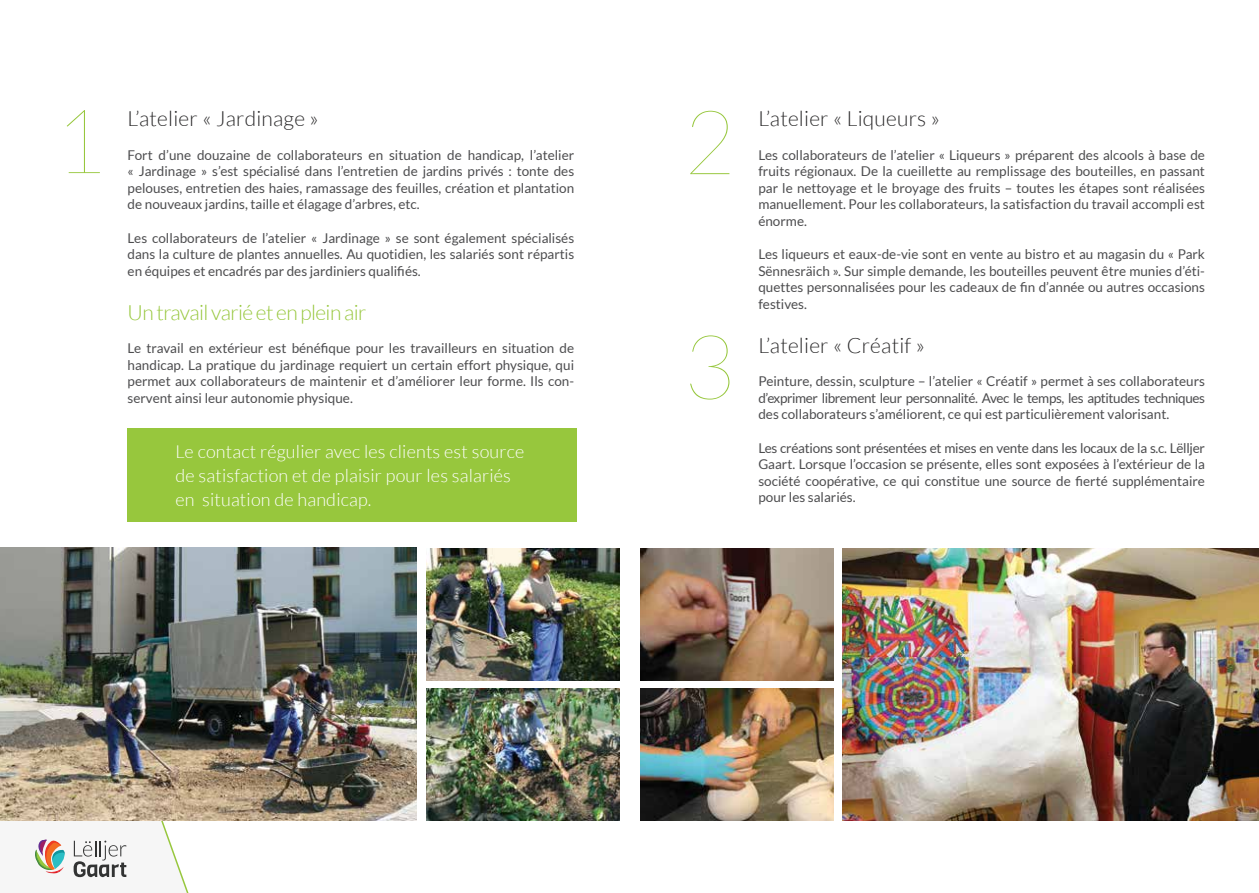
<style>
.page{position:relative;width:1259px;height:893px;background:#fff}
.page>*{position:absolute;margin:0;border:0;box-sizing:border-box;transform-origin:0 0}
.t1{font:100 89.55px "Lato";color:#97c73d}
.t2{font:300 21px "Lato";letter-spacing:.01em;color:#292829}
.t3{font:300 21px "Lato";letter-spacing:-.03em;color:#97c73d}
.t4{font:300 18px/24px "Lato";letter-spacing:.01em;color:#fff}
.t5{font:13.5px/16.5px "Lato";color:#4d4d4f;text-align:justify}
</style>
<div class="page">
<svg style="left:35px;top:821px;width:154px;height:72px"></svg>
<div style="left:128px;top:429px;width:449px;height:93px;background:#97c73d"></div>
<img style="left:0;top:548px;width:417px;height:273px">
<img style="left:842px;top:548px;width:417px;height:273px">
<img style="left:426px;top:549px;width:194px;height:131px">
<img style="left:426px;top:689px;width:194px;height:132px">
<img style="left:640px;top:549px;width:193px;height:131px">
<img style="left:640px;top:689px;width:193px;height:132px">
<h1 class="t1" style="left:54px;top:94px;width:53px">1</h1>
<h1 class="t1" style="left:683px;top:95px;width:53px">2</h1>
<h2 class="t2" style="left:128px;top:108px;width:193px">L’atelier « Jardinage »</h2>
<p class="t5" style="left:128px;top:147px;width:448px">Fort d’une douzaine de collaborateurs en situation de handicap, l’atelier « Jardinage » s’est spécialisé dans l’entretien de jardins privés : tonte des pelouses, entretien des haies, ramassage des feuilles, création et plantation de nouveaux jardins, taille et élagage d’arbres, etc.</p>
<p class="t5" style="left:128px;top:230px;width:448px">Les collaborateurs de l’atelier « Jardinage » se sont également spécialisés dans la culture de plantes annuelles. Au quotidien, les salariés sont répartis en équipes et encadrés par des jardiniers qualifiés.</p>
<h2 class="t3" style="left:128px;top:301px;width:240px">Un travail varié et en plein air</h2>
<p class="t5" style="left:128px;top:340px;width:448px">Le travail en extérieur est bénéfique pour les travailleurs en situation de handicap. La pratique du jardinage requiert un certain effort physique, qui permet aux collaborateurs de maintenir et d’améliorer leur forme. Ils con&shy;servent ainsi leur autonomie physique.</p>
<h1 class="t1" style="left:683px;top:320px;width:53px">3</h1>
<h3 class="t4" style="left:175px;top:440px;width:350px">Le contact régulier avec les clients est source de satisfaction et de plaisir pour les salariés en situation de handicap.</h3>
<h2 class="t2" style="left:758px;top:108px;width:183px">L’atelier « Liqueurs »</h2>
<p class="t5" style="left:758px;top:147px;width:448px">Les collaborateurs de l’atelier « Liqueurs » préparent des alcools à base de fruits régionaux. De la cueillette au remplissage des bouteilles, en passant par le nettoyage et le broyage des fruits – toutes les étapes sont réalisées manuellement. Pour les collaborateurs, la satisfaction du travail accompli est énorme.</p>
<p class="t5" style="left:758px;top:246px;width:448px">Les liqueurs et eaux-de-vie sont en vente au bistro et au magasin du « Park Sënnesräich ». Sur simple demande, les bouteilles peuvent être munies d’éti&shy;quettes personnalisées pour les cadeaux de fin d’année ou autres occasions festives.</p>
<h2 class="t2" style="left:758px;top:334px;width:168px">L’atelier « Créatif »</h2>
<p class="t5" style="left:758px;top:373px;width:448px">Peinture, dessin, sculpture – l’atelier « Créatif » permet à ses collaborateurs d’exprimer librement leur personnalité. Avec le temps, les aptitudes techniques des collaborateurs s’améliorent, ce qui est particulièrement valorisant.</p>
<p class="t5" style="left:758px;top:440px;width:448px">Les créations sont présentées et mises en vente dans les locaux de la s.c. Lëlljer Gaart. Lorsque l’occasion se présente, elles sont exposées à l’extérieur de la société coopérative, ce qui constitue une source de fierté supplémentaire pour les salariés.</p>
</div>
